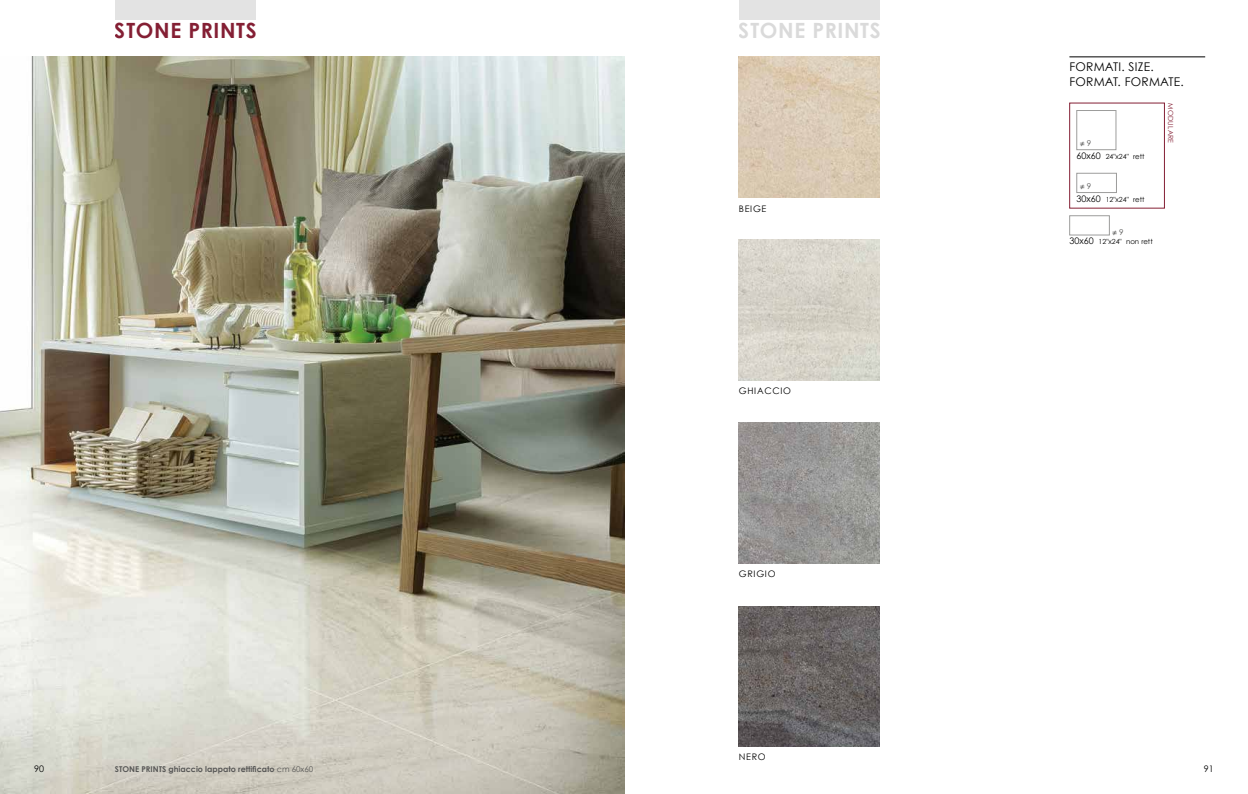
<style>
.page{position:relative;width:1248px;height:794px;background:#fff}
.page>*{position:absolute;margin:0;border:0;box-sizing:border-box;transform-origin:0 0}
.t1{font:700 21px "Century Gothic";letter-spacing:.03em;color:#841f34}
.t2{font:700 21px "Century Gothic";letter-spacing:.03em;color:#dadada}
.t3{font:12px/14.4px "Century Gothic";letter-spacing:.02em;color:#000}
.t4{font:9px "Century Gothic";letter-spacing:.08em;color:#000}
.t5{font:700 8px "Century Gothic";color:#575756}
.t6{font:8px "Helvetica";color:#575756}
.t7{font:7px "Century Gothic";color:#000}
.t8{font:7px "Century Gothic";letter-spacing:.02em;color:#841f34}
.s1{font-family:"Century Gothic"}
.s2{font-size:9px}
.s3{font-weight:400}
</style>
<div class="page">
<img style="left:738px;top:57px;width:141px;height:140px">
<img style="left:738px;top:423px;width:141px;height:140px">
<img style="left:738px;top:606px;width:141px;height:140px">
<div style="left:1069px;top:215px;width:40px;height:20px;border:1px solid #9d9d9c"></div>
<div style="left:1076px;top:173px;width:40px;height:20px;border:1px solid #9d9d9c"></div>
<div style="left:1076px;top:110px;width:40px;height:40px;border:1px solid #9d9d9c"></div>
<img style="left:738px;top:240px;width:141px;height:140px">
<img style="left:0;top:57px;width:624px;height:737px">
<div style="left:115px;top:0;width:140px;height:20px;background:#e3e3e3"></div>
<div style="left:738px;top:0;width:141px;height:20px;background:#e3e3e3"></div>
<hr style="left:1069px;top:57px;width:135px;height:1px;background:#000">
<h1 class="t1" style="left:115px;top:18px;width:143px">STONE PRINTS</h1>
<h1 class="t2" style="left:738px;top:18px;width:143px">STONE PRINTS</h1>
<p class="t4" style="left:738px;top:203px;width:29px">BEIGE</p>
<p class="t4" style="left:738px;top:385px;width:54px">GHIACCIO</p>
<p class="t4" style="left:738px;top:568px;width:38px">GRIGIO</p>
<p class="t4" style="left:738px;top:751px;width:28px">NERO</p>
<h2 class="t3" style="left:1069px;top:59px;width:116px">FORMATI. SIZE.<br>FORMAT. FORMATE.</h2>
<p class="t6" style="left:1079px;top:137px;width:13px">≠ <span class="s1">9</span></p>
<p class="t7" style="left:1076px;top:152px;width:69px"><span class="s2">60x60</span> 24"x24" rett</p>
<p class="t6" style="left:1079px;top:180px;width:13px">≠ <span class="s1">9</span></p>
<p class="t7" style="left:1076px;top:195px;width:69px"><span class="s2">30x60</span> 12"x24" rett</p>
<p class="t6" style="left:1112px;top:226px;width:13px">≠ <span class="s1">9</span></p>
<p class="t7" style="left:1069px;top:237px;width:85px"><span class="s2">30x60</span> 12"x24" non rett</p>
<p class="t8" style="left:1174px;top:103px;width:41px;rotate:90deg">MODULARE</p>
<p class="t4" style="left:34px;top:763px;width:11px">90</p>
<p class="t5" style="left:115px;top:763px;width:200px">STONE PRINTS ghiaccio lappato rettificato <span class="s3">cm 60x60</span></p>
<p class="t4" style="left:1203px;top:763px;width:11px">91</p>
</div>
